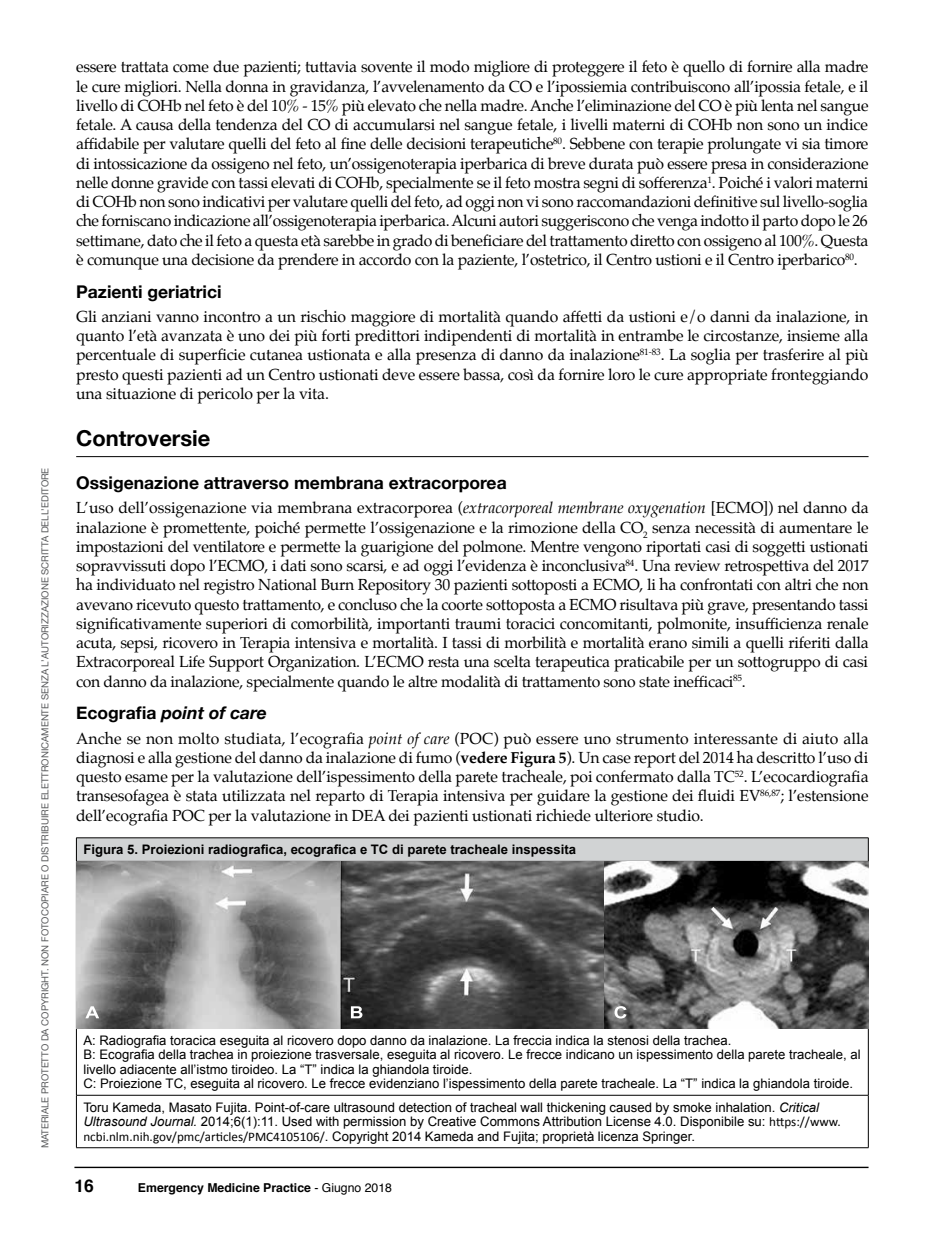
<style>
.page{position:relative;width:943px;height:1241px;background:#fff}
.page>*{position:absolute;margin:0;border:0;box-sizing:border-box;transform-origin:0 0}
.t1{font:700 21.88px "Helvetica Neue";color:#000}
.t2{font:700 17.5px "Helvetica Neue";color:#000}
.t3{font:italic 700 17.5px "Helvetica Neue";color:#000}
.t4{font:700 17.5px "Helvetica";color:#000}
.t5{font:15.75px/19.2px "Palatino";letter-spacing:-.02em;color:#000;text-align:justify}
.t6{font:13.12px/14.3px "Arial";color:#000}
.t7{font:700 13.12px "Arial";color:#000}
.t8{font:700 12.25px "Helvetica";color:#000}
.t9{font:9.62px "Helvetica Neue";color:#58595b}
.s1{font-style:italic}
.s2{font-style:normal}
.s3{font-weight:700}
.s4{font-family:"Calibri"}
.s5{font-weight:400}
</style>
<div class="page">
<hr style="left:74px;top:1166px;width:794px;height:1px;background:#000">
<hr style="left:76px;top:456px;width:792px;height:1px;background:#000">
<div style="left:76px;top:837px;width:792px;height:24px;background:#d1d3d4"></div>
<hr style="left:76px;top:861px;width:1px;height:166px;background:#000">
<hr style="left:76px;top:1027px;width:792px;height:1px;background:#000">
<hr style="left:76px;top:1028px;width:1px;height:66px;background:#000">
<hr style="left:868px;top:1028px;width:1px;height:66px;background:#000">
<hr style="left:76px;top:1094px;width:792px;height:1px;background:#000">
<hr style="left:76px;top:1095px;width:1px;height:52px;background:#000">
<hr style="left:868px;top:1095px;width:1px;height:52px;background:#000">
<hr style="left:76px;top:1147px;width:792px;height:1px;background:#000">
<hr style="left:76px;top:837px;width:792px;height:1px;background:#000">
<svg style="left:76px;top:837px;width:1px;height:24px"></svg>
<svg style="left:868px;top:837px;width:1px;height:24px"></svg>
<img style="left:77px;top:861px;width:792px;height:166px">
<svg style="left:85px;top:1006px;width:14px;height:12px"></svg>
<svg style="left:351px;top:1006px;width:11px;height:12px"></svg>
<svg style="left:614px;top:1005px;width:12px;height:13px"></svg>
<p class="t9" style="left:38px;top:1148px;width:682px;rotate:-90deg">MATERIALE PROTETTO DA COPYRIGHT. NON FOTOCOPIARE O DISTRIBUIRE ELETTRONICAMENTE SENZA L’AUTORIZZAZIONE SCRITTA DELL’EDITORE</p>
<p class="t5" style="left:76px;top:57px;width:793px">essere trattata come due pazienti; tuttavia sovente il modo migliore di proteggere il feto è quello di fornire alla madre le cure migliori. Nella donna in gravidanza, l’avvelenamento da CO e l’ipossiemia contribuiscono all’ipossia fetale, e il livello di COHb nel feto è del 10% - 15% più elevato che nella madre. Anche l’eliminazione del CO è più lenta nel sangue fetale. A causa della tendenza del CO di accumularsi nel sangue fetale, i livelli materni di COHb non sono un indice affidabile per valutare quelli del feto al fine delle decisioni terapeutiche<sup>80</sup>. Sebbene con terapie prolungate vi sia timore di intossicazione da ossigeno nel feto, un’ossigenoterapia iperbarica di breve durata può essere presa in considerazione nelle donne gravide con tassi elevati di COHb, specialmente se il feto mostra segni di sofferenza<sup>1</sup>. Poiché i valori materni di COHb non sono indicativi per valutare quelli del feto, ad oggi non vi sono raccomandazioni definitive sul livello-soglia che forniscano indicazione all’ossigenoterapia iperbarica. Alcuni autori suggeriscono che venga indotto il parto dopo le 26 settimane, dato che il feto a questa età sarebbe in grado di beneficiare del trattamento diretto con ossigeno al 100%. Questa è comunque una decisione da prendere in accordo con la paziente, l’ostetrico, il Centro ustioni e il Centro iperbarico<sup>80</sup>.</p>
<p class="t2" style="left:76px;top:277px;width:147px">Pazienti geriatrici</p>
<p class="t5" style="left:76px;top:307px;width:793px">Gli anziani vanno incontro a un rischio maggiore di mortalità quando affetti da ustioni e/o danni da inalazione, in quanto l’età avanzata è uno dei più forti predittori indipendenti di mortalità in entrambe le circostanze, insieme alla percentuale di superficie cutanea ustionata e alla presenza di danno da inalazione<sup>81-83</sup>. La soglia per trasferire al più presto questi pazienti ad un Centro ustionati deve essere bassa, così da fornire loro le cure appropriate fronteggiando una situazione di pericolo per la vita.</p>
<h1 class="t1" style="left:76px;top:421px;width:136px">Controversie</h1>
<p class="t2" style="left:76px;top:469px;width:432px">Ossigenazione attraverso membrana extracorporea</p>
<p class="t5" style="left:76px;top:498px;width:794px">L’uso dell’ossigenazione via membrana extracorporea (<span class="s1">extracorporeal membrane oxygenation</span> [ECMO]) nel danno da inalazione è promettente, poiché permette l’ossigenazione e la rimozione della CO<sub>2</sub> senza necessità di aumentare le impostazioni del ventilatore e permette la guarigione del polmone. Mentre vengono riportati casi di soggetti ustionati sopravvissuti dopo l’ECMO, i dati sono scarsi, e ad oggi l’evidenza è inconclusiva<sup>84</sup>. Una review retrospettiva del 2017 ha individuato nel registro National Burn Repository 30 pazienti sottoposti a ECMO, li ha confrontati con altri che non avevano ricevuto questo trattamento, e concluso che la coorte sottoposta a ECMO risultava più grave, presentando tassi significativamente superiori di comorbilità, importanti traumi toracici concomitanti, polmonite, insufficienza renale acuta, sepsi, ricovero in Terapia intensiva e mortalità. I tassi di morbilità e mortalità erano simili a quelli riferiti dalla Extracorporeal Life Support Organization. L’ECMO resta una scelta terapeutica praticabile per un sottogruppo di casi con danno da inalazione, specialmente quando le altre modalità di trattamento sono state inefficaci<sup>85</sup>.</p>
<p class="t3" style="left:76px;top:699px;width:192px"><span class="s2">Ecografia</span> point of care</p>
<p class="t5" style="left:76px;top:728px;width:794px">Anche se non molto studiata, l’ecografia <span class="s1">point of care</span> (POC) può essere uno strumento interessante di aiuto alla diagnosi e alla gestione del danno da inalazione di fumo (<span class="s3">vedere Figura 5</span>). Un case report del 2014 ha descritto l’uso di questo esame per la valutazione dell’ispessimento della parete tracheale, poi confermato dalla TC<sup>52</sup>. L’ecocardiografia transesofagea è stata utilizzata nel reparto di Terapia intensiva per guidare la gestione dei fluidi EV<sup>86,87</sup>; l’estensione dell’ecografia POC per la valutazione in DEA dei pazienti ustionati richiede ulteriore studio.</p>
<p class="t7" style="left:83px;top:840px;width:494px">Figura 5. Proiezioni radiografica, ecografica e TC di parete tracheale inspessita</p>
<p class="t6" style="left:83px;top:1033px;width:778px">A: Radiografia toracica eseguita al ricovero dopo danno da inalazione. La freccia indica la stenosi della trachea.<br>B: Ecografia della trachea in proiezione trasversale, eseguita al ricovero. Le frecce indicano un ispessimento della parete tracheale, al livello adiacente all’istmo tiroideo. La “T” indica la ghiandola tiroide.<br>C: Proiezione TC, eseguita al ricovero. Le frecce evidenziano l’ispessimento della parete tracheale. La “T” indica la ghiandola tiroide.</p>
<p class="t6" style="left:83px;top:1099px;width:758px">Toru Kameda, Masato Fujita. Point-of-care ultrasound detection of tracheal wall thickening caused by smoke inhalation. <span class="s1">Critical<br>Ultrasound Journal.</span> 2014;6(1):11. Used with permission by Creative Commons Attribution License 4.0. Disponibile su: <span class="s4">https://www. ncbi.nlm.nih.gov/pmc/articles/PMC4105106/</span>. Copyright 2014 Kameda and Fujita; proprietà licenza Springer.</p>
<p class="t4" style="left:74px;top:1171px;width:21px">16</p>
<p class="t8" style="left:138px;top:1177px;width:255px">Emergency Medicine Practice <span class="s5">- Giugno 2018</span></p>
</div>
